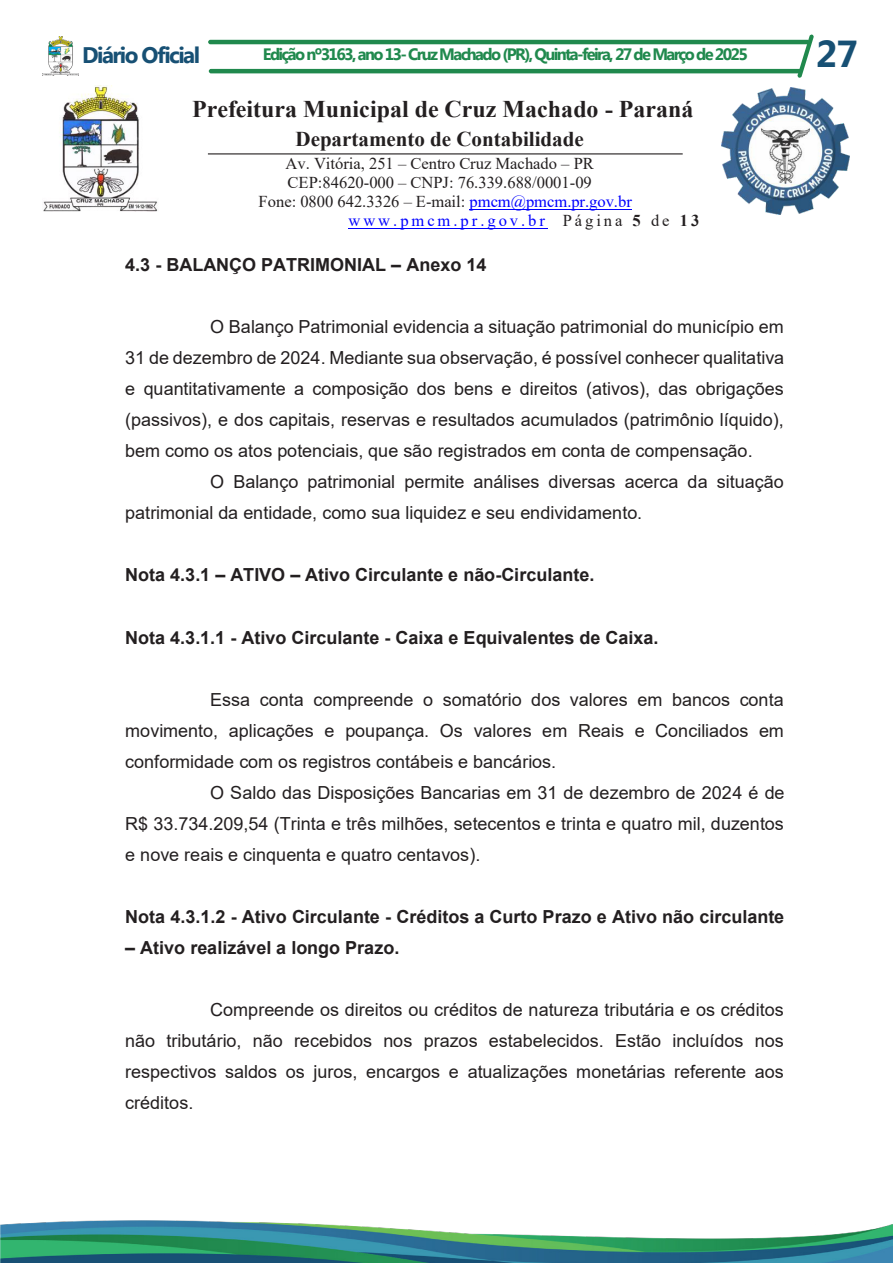
<style>
.page{position:relative;width:893px;height:1263px;background:#fff}
.page>*{position:absolute;margin:0;border:0;box-sizing:border-box;transform-origin:0 0}
.t1{font:700 37.5px "Myanmar Text";color:#175074}
.t2{font:700 24px "Times New Roman";color:#231f20}
.t3{font:700 22.5px "Myanmar Text";letter-spacing:-.07em;color:#175074}
.t4{font:700 21px "Times New Roman";color:#231f20}
.t5{font:18px/31px "Arial";color:#231f20;text-align:justify}
.t6{font:700 18px "Arial";color:#231f20}
.t7{font:16.5px "Times New Roman";color:#231f20}
.t8{font:700 16.5px "Myanmar Text";letter-spacing:-.1em;color:#20894d}
.t9{font:16.5px "Times New Roman";letter-spacing:.175em;color:#00f}
.s1{color:#00f}
.s2{color:#231f20}
.s3{font-weight:700;color:#231f20}
</style>
<div class="page">
<hr style="left:208px;top:40px;width:602px;height:4px;background:#20894d;border-radius:2px">
<hr style="left:209px;top:69px;width:593px;height:4px;background:#20894d;border-radius:2px">
<img style="left:43px;top:37px;width:36px;height:38px">
<svg style="left:797px;top:34px;width:17px;height:44px"></svg>
<img style="left:0;top:1220px;width:893px;height:43px">
<hr style="left:470px;top:209px;width:162px;height:1px;background:#00f">
<hr style="left:348px;top:228px;width:200px;height:1px;background:#00f">
<img style="left:722px;top:88px;width:127px;height:127px">
<img style="left:43px;top:85px;width:115px;height:127px">
<hr style="left:208px;top:153px;width:475px;height:1px;background:#231f20">
<p class="t3" style="left:82px;top:42px;width:119px">Diário Oficial</p>
<p class="t8" style="left:263px;top:45px;width:487px">Edição nº3163, ano 13- Cruz Machado (PR), Quinta-feira, 27 de Março de 2025</p>
<p class="t1" style="left:816px;top:32px;width:44px">27</p>
<p class="t2" style="left:192px;top:91px;width:503px">Prefeitura Municipal de Cruz Machado - Paraná</p>
<p class="t4" style="left:295px;top:124px;width:290px">Departamento de Contabilidade</p>
<p class="t7" style="left:286px;top:152px;width:310px">Av. Vitória, 251 – Centro Cruz Machado – PR</p>
<p class="t7" style="left:288px;top:171px;width:306px">CEP:84620-000 – CNPJ: 76.339.688/0001-09</p>
<p class="t7" style="left:259px;top:190px;width:375px">Fone: 0800 642.3326 – E-mail: <span class="s1">pmcm@pmcm.pr.gov.br</span></p>
<p class="t9" style="left:348px;top:209px;width:352px">www.pmcm.pr.gov.br <span class="s2">Página</span> <span class="s3">5</span> <span class="s2">de</span> <span class="s3">13</span></p>
<p class="t6" style="left:125px;top:252px;width:363px">4.3 - BALANÇO PATRIMONIAL – Anexo 14</p>
<p class="t5" style="left:210px;top:311px;width:575px">O Balanço Patrimonial evidencia a situação patrimonial do município em</p>
<p class="t5" style="left:125px;top:342px;width:660px">31 de dezembro de 2024. Mediante sua observação, é possível conhecer qualitativa</p>
<p class="t5" style="left:125px;top:373px;width:660px">e quantitativamente a composição dos bens e direitos (ativos), das obrigações</p>
<p class="t5" style="left:125px;top:404px;width:660px">(passivos), e dos capitais, reservas e resultados acumulados (patrimônio líquido),</p>
<p class="t5" style="left:125px;top:435px;width:629px">bem como os atos potenciais, que são registrados em conta de compensação.</p>
<p class="t5" style="left:210px;top:466px;width:575px">O Balanço patrimonial permite análises diversas acerca da situação</p>
<p class="t5" style="left:125px;top:497px;width:519px">patrimonial da entidade, como sua liquidez e seu endividamento.</p>
<p class="t6" style="left:125px;top:562px;width:471px">Nota 4.3.1 – ATIVO – Ativo Circulante e não-Circulante.</p>
<p class="t6" style="left:125px;top:624px;width:535px">Nota 4.3.1.1 - Ativo Circulante - Caixa e Equivalentes de Caixa.</p>
<p class="t5" style="left:210px;top:684px;width:575px">Essa conta compreende o somatório dos valores em bancos conta</p>
<p class="t5" style="left:125px;top:715px;width:660px">movimento, aplicações e poupança. Os valores em Reais e Conciliados em</p>
<p class="t5" style="left:125px;top:746px;width:433px">conformidade com os registros contábeis e bancários.</p>
<p class="t5" style="left:210px;top:777px;width:576px">O Saldo das Disposições Bancarias em 31 de dezembro de 2024 é de</p>
<p class="t5" style="left:125px;top:808px;width:660px">R$ 33.734.209,54 (Trinta e três milhões, setecentos e trinta e quatro mil, duzentos</p>
<p class="t5" style="left:125px;top:839px;width:357px">e nove reais e cinquenta e quatro centavos).</p>
<p class="t6" style="left:125px;top:904px;width:661px">Nota 4.3.1.2 - Ativo Circulante - Créditos a Curto Prazo e Ativo não circulante</p>
<p class="t6" style="left:125px;top:935px;width:276px">– Ativo realizável a longo Prazo.</p>
<p class="t5" style="left:125px;top:994px;width:660px;text-indent:85px">Compreende os direitos ou créditos de natureza tributária e os créditos não tributário, não recebidos nos prazos estabelecidos. Estão incluídos nos respectivos saldos os juros, encargos e atualizações monetárias referente aos créditos.</p>
</div>
